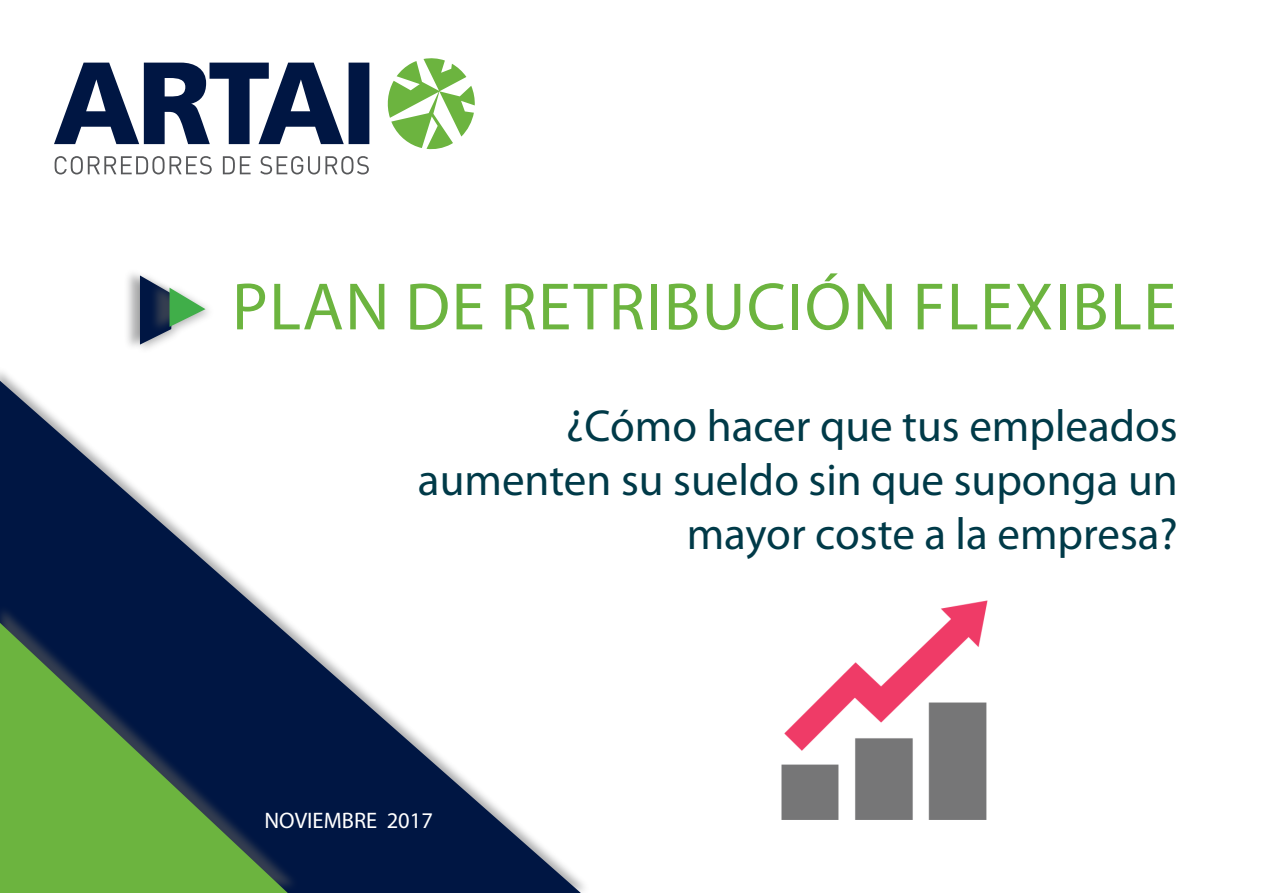
<style>
.page{position:relative;width:1263px;height:893px;background:#fff}
.page>*{position:absolute;margin:0;border:0;box-sizing:border-box;transform-origin:0 0}
.t1{font:67.5px "Myriad Pro";letter-spacing:.02em;color:#6cb43f}
.t2{font:45px/54px "Myriad Pro";color:#003a48;text-align:right}
.t3{font:22.5px "Myriad Pro";color:#fff}
</style>
<div class="page">
<svg style="left:0;top:381px;width:585px;height:512px"></svg>
<div style="left:0;top:604px;width:300px;height:288px;background:#57585a;opacity:.61"></div>
<svg style="left:0;top:623px;width:288px;height:270px;background:#386741"></svg>
<svg style="left:55px;top:156px;width:157px;height:18px"></svg>
<svg style="left:223px;top:156px;width:28px;height:18px"></svg>
<svg style="left:260px;top:156px;width:109px;height:18px"></svg>
<svg style="left:387px;top:58px;width:88px;height:92px"></svg>
<svg style="left:54px;top:63px;width:315px;height:81px"></svg>
<div style="left:123px;top:268px;width:49px;height:84px;background:#57585a;opacity:.49"></div>
<svg style="left:140px;top:275px;width:65px;height:70px"></svg>
<img style="left:781px;top:600px;width:207px;height:220px">
<h1 class="t1" style="left:232px;top:265px;width:946px">PLAN DE RETRIBUCIÓN FLEXIBLE</h1>
<p class="t2" style="left:418px;top:398px;width:761px">¿Cómo hacer que tus empleados aumenten su sueldo sin que suponga un mayor coste a la empresa?</p>
<p class="t3" style="left:264px;top:806px;width:170px">NOVIEMBRE 2017</p>
</div>
